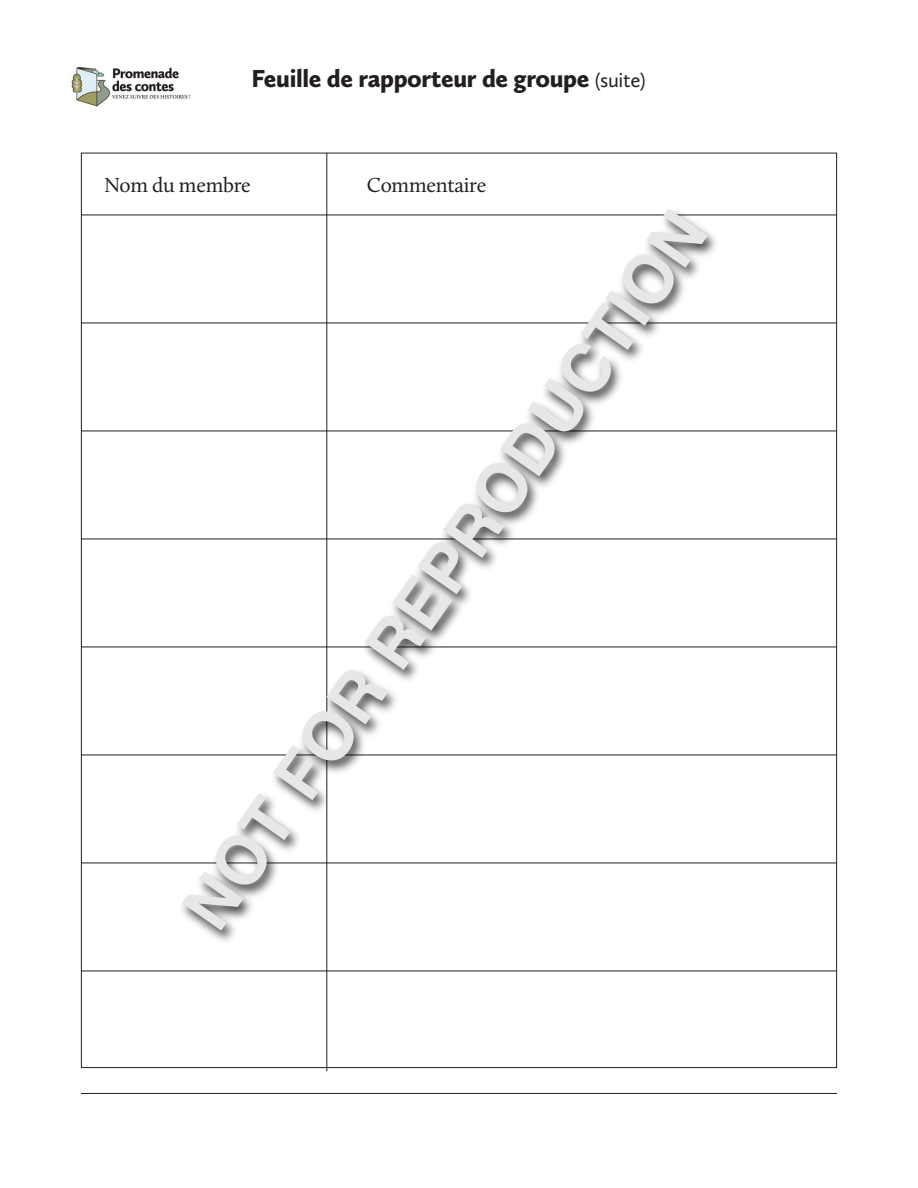
<style>
.page{position:relative;width:918px;height:1188px;background:#fff}
.page>*{position:absolute;margin:0;border:0;box-sizing:border-box;transform-origin:0 0}
.t1{font:700 66.45px "Helvetica";color:#e6e7e9}
.t2{font:900 25.5px "Calluna Sans";letter-spacing:-.015em;color:#231f20}
.t3{font:21px "Calluna";letter-spacing:-.015em;color:#231f20}
.s1{font-weight:400;font-size:21px}
</style>
<div class="page">
<img style="left:70px;top:66px;width:768px;height:1028px">
<img style="left:767px;top:527px;width:71px;height:323px">
<p class="t2" style="left:251px;top:68px;width:396px">Feuille de rapporteur de groupe <span class="s1">(suite)</span></p>
<p class="t3" style="left:104px;top:177px;width:148px">Nom du membre</p>
<p class="t3" style="left:367px;top:177px;width:121px">Commentaire</p>
<p class="t1" style="left:176px;top:905px;width:859px;rotate:-55deg">NOT FOR REPRODUCTION</p>
</div>
